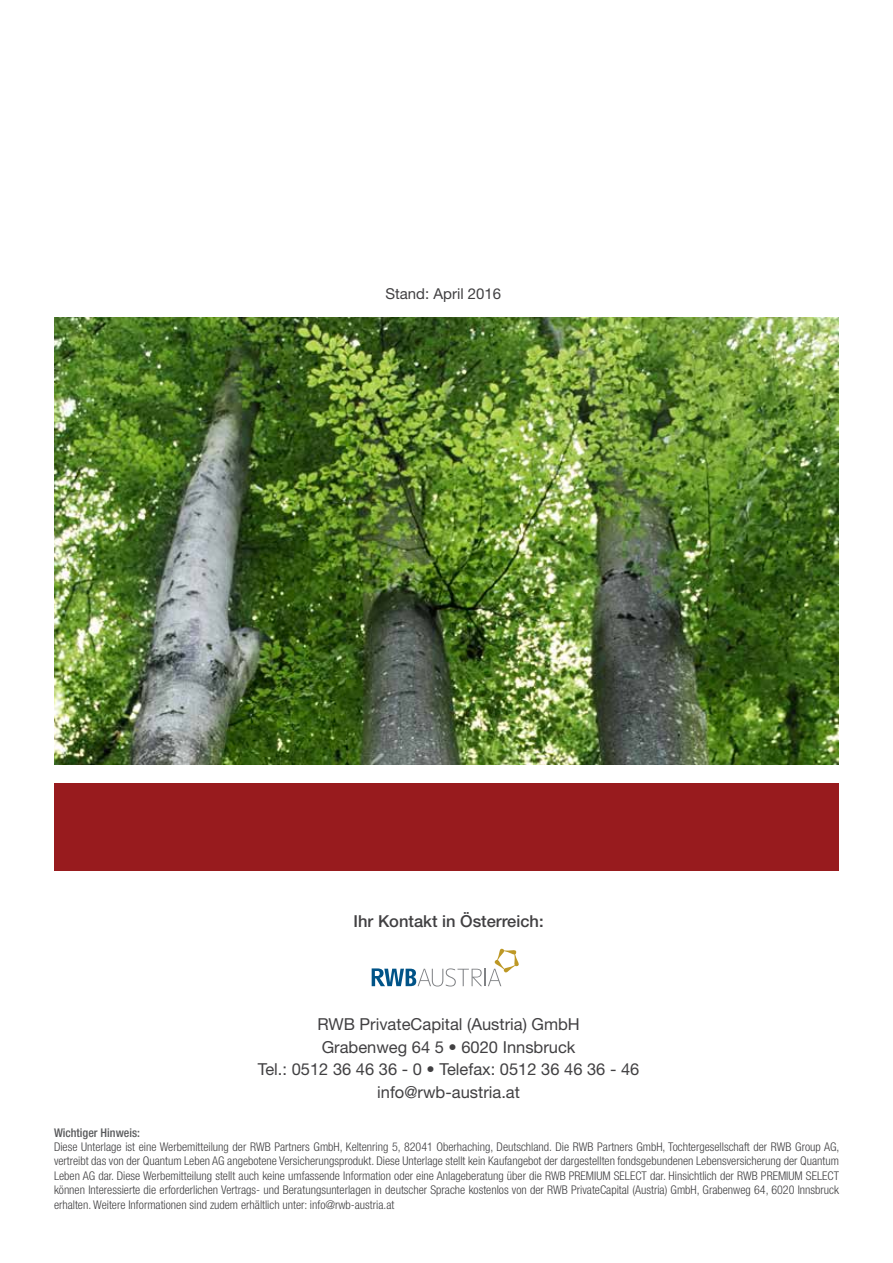
<style>
.page{position:relative;width:893px;height:1263px;background:#fff}
.page>*{position:absolute;margin:0;border:0;box-sizing:border-box;transform-origin:0 0}
.t1{font:16.5px/22.5px "Helvetica Neue LT Pro";color:#414042;text-align:center}
.t2{font:500 16.5px "Helvetica Neue LT Pro";color:#414042}
.t3{font:15px "Helvetica Neue LT Pro";color:#414042}
.t4{font:300 condensed 12px/14.4px "Helvetica Neue LT Pro";color:#414042;text-align:justify}
.t5{font:500 condensed 12px "Helvetica Neue LT Pro";color:#58595b}
</style>
<div class="page">
<div style="left:54px;top:783px;width:785px;height:87px;background:#981b1e"></div>
<img style="left:54px;top:318px;width:785px;height:446px">
<svg style="left:372px;top:949px;width:147px;height:37px"></svg>
<p class="t3" style="left:385px;top:284px;width:117px">Stand: April 2016</p>
<h1 class="t2" style="left:354px;top:911px;width:192px">Ihr Kontakt in Österreich:</h1>
<h1 class="t1" style="left:258px;top:1013px;width:383px">RWB PrivateCapital (Austria) GmbH<br>Grabenweg 64 5 • 6020 Innsbruck<br>Tel.: 0512 36 46 36 - 0 • Telefax: 0512 36 46 36 - 46 info@rwb-austria.at</h1>
<p class="t5" style="left:54px;top:1125px;width:88px">Wichtiger Hinweis:</p>
<p class="t4" style="left:54px;top:1139px;width:787px">Diese Unterlage ist eine Werbemitteilung der RWB Partners GmbH, Keltenring 5, 82041 Oberhaching, Deutschland. Die RWB Partners GmbH, Tochtergesellschaft der RWB Group AG, vertreibt das von der Quantum Leben AG angebotene Versicherungsprodukt. Diese Unterlage stellt kein Kaufangebot der dargestellten fondsgebundenen Lebensversicherung der Quantum Leben AG dar. Diese Werbemitteilung stellt auch keine umfassende Information oder eine Anlageberatung über die RWB PREMIUM SELECT dar. Hinsichtlich der RWB PREMIUM SELECT können Interessierte die erforderlichen Vertrags- und Beratungsunterlagen in deutscher Sprache kostenlos von der RWB PrivateCapital (Austria) GmbH, Grabenweg 64, 6020 Innsbruck erhalten. Weitere Informationen sind zudem erhältlich unter: info@rwb-austria.at</p>
</div>
